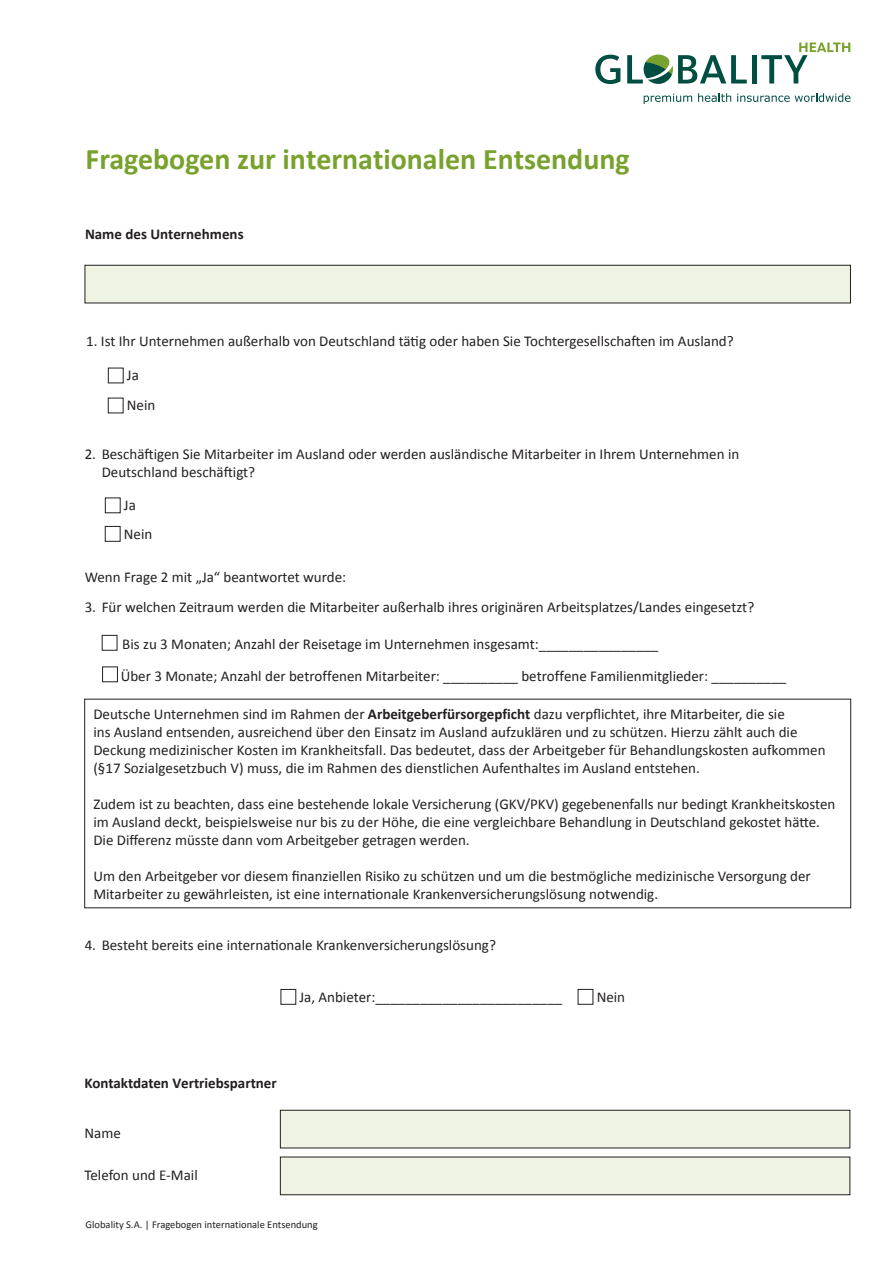
<style>
.page{position:relative;width:893px;height:1263px;background:#fff}
.page>*{position:absolute;margin:0;border:0;box-sizing:border-box;transform-origin:0 0}
.t1{font:700 30px "Calibri";color:#78a22d}
.t2{font:15px/18px "Calibri";color:#231f20}
.t3{font:700 15px "Calibri";color:#231f20}
.t4{font:10.5px "Calibri";color:#231f20}
.s1{font-weight:700}
</style>
<div class="page">
<svg style="left:595px;top:55px;width:25px;height:29px"></svg>
<hr style="left:752px;top:55px;width:4px;height:28px;background:#004d42">
<svg style="left:627px;top:55px;width:120px;height:29px"></svg>
<svg style="left:761px;top:43px;width:89px;height:40px"></svg>
<svg style="left:644px;top:94px;width:48px;height:10px"></svg>
<svg style="left:698px;top:93px;width:33px;height:9px"></svg>
<svg style="left:737px;top:93px;width:113px;height:9px"></svg>
<div style="left:85px;top:265px;width:765px;height:38px;background:#eef3e3"></div>
<div style="left:85px;top:265px;width:766px;height:38px;border:1px solid #231f20"></div>
<div style="left:108px;top:368px;width:16px;height:15px;border:1px solid #231f20"></div>
<div style="left:108px;top:398px;width:16px;height:15px;border:1px solid #231f20"></div>
<div style="left:105px;top:526px;width:15px;height:16px;border:1px solid #231f20"></div>
<div style="left:281px;top:989px;width:15px;height:16px;border:1px solid #231f20"></div>
<div style="left:578px;top:989px;width:15px;height:16px;border:1px solid #231f20"></div>
<div style="left:102px;top:635px;width:15px;height:16px;border:1px solid #231f20"></div>
<div style="left:102px;top:666px;width:16px;height:16px;border:1px solid #231f20"></div>
<div style="left:280px;top:1110px;width:570px;height:38px;background:#eef3e3"></div>
<div style="left:280px;top:1110px;width:570px;height:38px;border:1px solid #231f20"></div>
<div style="left:280px;top:1157px;width:570px;height:38px;background:#eef3e3"></div>
<div style="left:280px;top:1157px;width:570px;height:38px;border:1px solid #231f20"></div>
<h1 class="t1" style="left:86px;top:140px;width:546px">Fragebogen zur internationalen Entsendung</h1>
<p class="t3" style="left:85px;top:228px;width:160px">Name des Unternehmens</p>
<p class="t2" style="left:86px;top:332px;width:649px">1. Ist Ihr Unternehmen außerhalb von Deutschland tätig oder haben Sie Tochtergesellschaften im Ausland?</p>
<p class="t2" style="left:127px;top:360px;width:30px;line-height:30px">Ja<br>Nein</p>
<p class="t2" style="left:102px;top:445px;width:639px;text-indent:-17px">2. Beschäftigen Sie Mitarbeiter im Ausland oder werden ausländische Mitarbeiter in Ihrem Unternehmen in<br>Deutschland beschäftigt?</p>
<p class="t2" style="left:124px;top:491px;width:30px;line-height:28.5px">Ja<br>Nein</p>
<p class="t2" style="left:85px;top:568px;width:263px">Wenn Frage 2 mit „Ja“ beantwortet wurde:</p>
<p class="t2" style="left:85px;top:598px;width:671px">3. Für welchen Zeitraum werden die Mitarbeiter außerhalb ihres originären Arbeitsplatzes/Landes eingesetzt?</p>
<p class="t2" style="left:122px;top:635px;width:538px">Bis zu 3 Monaten; Anzahl der Reisetage im Unternehmen insgesamt:________________</p>
<p class="t2" style="left:121px;top:667px;width:667px">Über 3 Monate; Anzahl der betroffenen Mitarbeiter: __________ betroffene Familienmitglieder: __________</p>
<p class="t2" style="left:93px;top:705px;width:734px">Deutsche Unternehmen sind im Rahmen der <span class="s1">Arbeitgeberfürsorgepficht</span> dazu verpflichtet, ihre Mitarbeiter, die sie<br>ins Ausland entsenden, ausreichend über den Einsatz im Ausland aufzuklären und zu schützen. Hierzu zählt auch die Deckung medizinischer Kosten im Krankheitsfall. Das bedeutet, dass der Arbeitgeber für Behandlungskosten aufkommen (§17 Sozialgesetzbuch V) muss, die im Rahmen des dienstlichen Aufenthaltes im Ausland entstehen.</p>
<p class="t2" style="left:93px;top:795px;width:744px">Zudem ist zu beachten, dass eine bestehende lokale Versicherung (GKV/PKV) gegebenenfalls nur bedingt Krankheitskosten im Ausland deckt, beispielsweise nur bis zu der Höhe, die eine vergleichbare Behandlung in Deutschland gekostet hätte.<br>Die Differenz müsste dann vom Arbeitgeber getragen werden.</p>
<p class="t2" style="left:93px;top:867px;width:719px">Um den Arbeitgeber vor diesem finanziellen Risiko zu schützen und um die bestmögliche medizinische Versorgung der<br>Mitarbeiter zu gewährleisten, ist eine internationale Krankenversicherungslösung notwendig.</p>
<p class="t2" style="left:85px;top:936px;width:413px">4. Besteht bereits eine internationale Krankenversicherungslösung?</p>
<p class="t2" style="left:299px;top:988px;width:264px">Ja, Anbieter:_________________________</p>
<p class="t3" style="left:84px;top:1073px;width:194px">Kontaktdaten Vertriebspartner</p>
<p class="t2" style="left:84px;top:1124px;width:38px">Name</p>
<p class="t2" style="left:84px;top:1166px;width:115px">Telefon und E-Mail</p>
<p class="t4" style="left:86px;top:1218px;width:234px">Globality S.A. | Fragebogen internationale Entsendung</p>
<p class="t2" style="left:597px;top:988px;width:30px">Nein</p>
</div>
